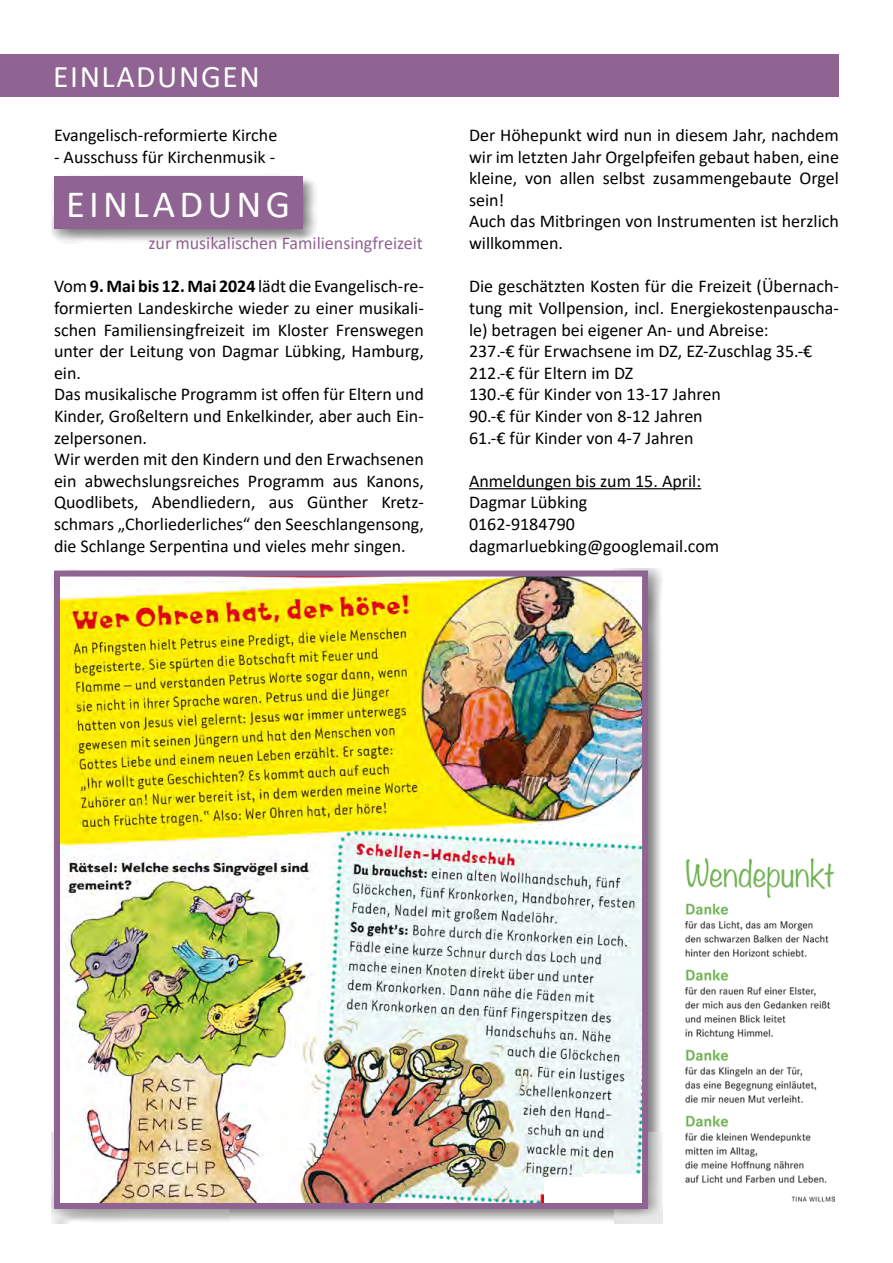
<style>
.page{position:relative;width:893px;height:1263px;background:#fff}
.page>*{position:absolute;margin:0;border:0;box-sizing:border-box;transform-origin:0 0}
.t1{font:38.7px "Calibri";letter-spacing:.11em;color:#fff}
.t2{font:31.5px "Calibri";letter-spacing:.05em;color:#fff}
.t3{font:18px/21.6px "Calibri";color:#000}
.t4{font:18px "Calibri";color:#906492}
.s1{font-weight:700}
</style>
<div class="page">
<div style="left:0;top:54px;width:839px;height:43px;background:#906492"></div>
<div style="left:51px;top:174px;width:266px;height:70px;background:#000;opacity:.5"></div>
<div style="left:54px;top:176px;width:248px;height:53px;background:#906492"></div>
<hr style="left:469px;top:488px;width:232px;height:1px;background:#000">
<div style="left:51px;top:568px;width:612px;height:655px;background:#000;opacity:.5"></div>
<img style="left:61px;top:577px;width:580px;height:625px">
<div style="left:54px;top:570px;width:594px;height:639px;border:6px solid #906492"></div>
<img style="left:686px;top:858px;width:149px;height:344px">
<div style="left:583px;top:1174px;width:59px;height:29px;background:#fff"></div>
<div style="left:544px;top:1178px;width:78px;height:25px;background:#fff"></div>
<h2 class="t2" style="left:53px;top:55px;width:208px">EINLADUNGEN</h2>
<p class="t3" style="left:54px;top:124px;width:225px">Evangelisch-reformierte Kirche</p>
<p class="t3" style="left:54px;top:145px;width:223px">- Ausschuss für Kirchenmusik -</p>
<h1 class="t1" style="left:66px;top:178px;width:226px">EINLADUNG</h1>
<p class="t4" style="left:149px;top:231px;width:276px">zur musikalischen Familiensingfreizeit</p>
<p class="t3" style="left:54px;top:275px;width:371px">Vom <span class="s1">9. Mai bis 12. Mai 2024</span> lädt die Evangelisch-re&shy;formierten Landeskirche wieder zu einer musikali&shy;schen Familiensingfreizeit im Kloster Frenswegen unter der Leitung von Dagmar Lübking, Hamburg, ein.<br>Das musikalische Programm ist offen für Eltern und Kinder, Großeltern und Enkelkinder, aber auch Ein&shy;zelpersonen.<br>Wir werden mit den Kindern und den Erwachsenen ein abwechslungsreiches Programm aus Kanons, Quodlibets, Abendliedern, aus Günther Kretz&shy;schmars „Chorliederliches“ den Seeschlangensong, die Schlange Serpentina und vieles mehr singen.</p>
<p class="t3" style="left:469px;top:124px;width:371px">Der Höhepunkt wird nun in diesem Jahr, nachdem wir im letzten Jahr Orgelpfeifen gebaut haben, eine kleine, von allen selbst zusammengebaute Orgel sein!<br>Auch das Mitbringen von Instrumenten ist herzlich willkommen.</p>
<p class="t3" style="left:469px;top:275px;width:371px">Die geschätzten Kosten für die Freizeit (Übernach&shy;tung mit Vollpension, incl. Energiekostenpauscha&shy;le) betragen bei eigener An- und Abreise:<br>237.-€ für Erwachsene im DZ, EZ-Zuschlag 35.-€ 212.-€ für Eltern im DZ<br>130.-€ für Kinder von 13-17 Jahren<br>90.-€ für Kinder von 8-12 Jahren<br>61.-€ für Kinder von 4-7 Jahren</p>
<p class="t3" style="left:469px;top:469px;width:252px">Anmeldungen bis zum 15. April:<br>Dagmar Lübking<br>0162-9184790 dagmarluebking@googlemail.com</p>
</div>
